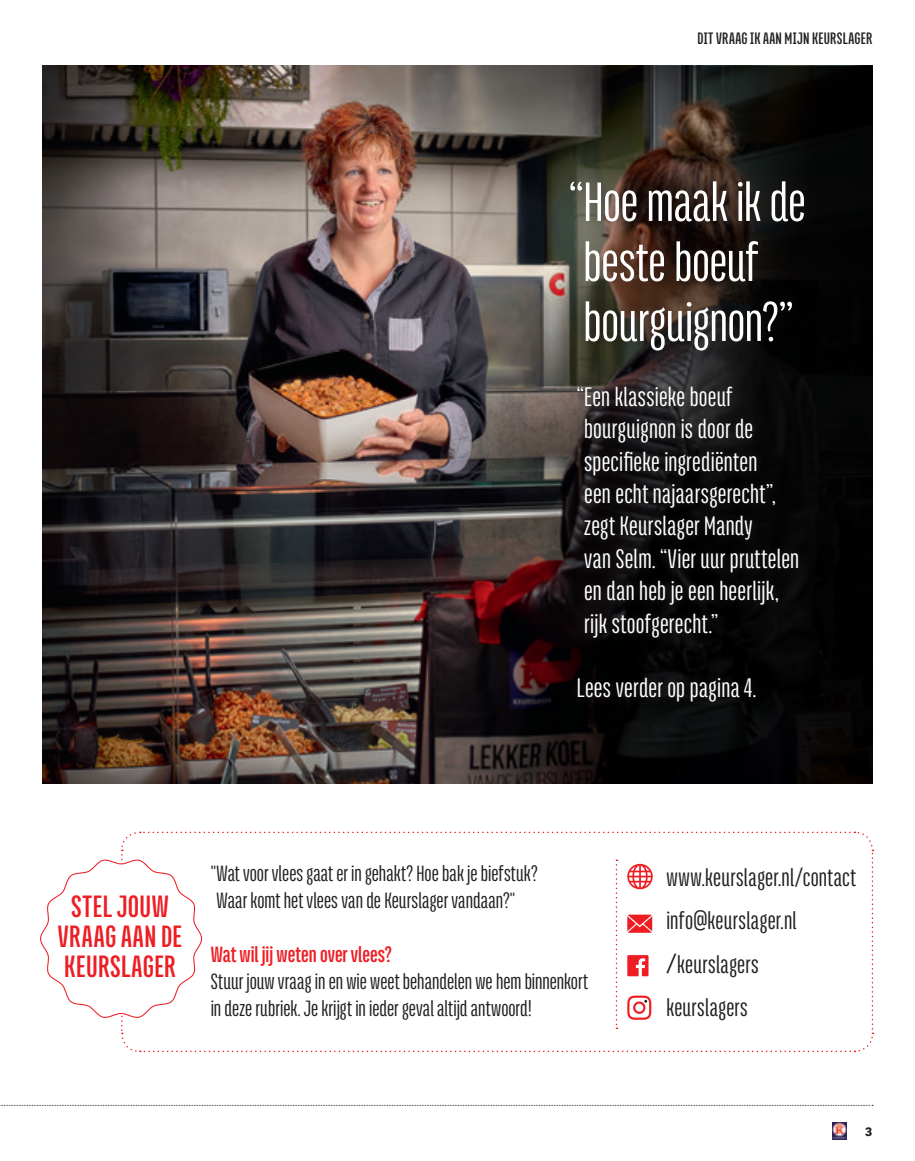
<style>
.page{position:relative;width:915px;height:1161px;background:#fff}
.page>*{position:absolute;margin:0;border:0;box-sizing:border-box;transform-origin:0 0}
.t1{font:60px/60px "Titular";letter-spacing:-.01em;color:#fff}
.t2{font:700 33.45px/29.8px "Titular";letter-spacing:.015em;color:#ee1d23;text-align:center}
.t3{font:29.1px/32.4px "Titular";letter-spacing:.01em;color:#fff}
.t4{font:27px/43.5px "Titular";letter-spacing:.015em;color:#231f20}
.t5{font:24px/27px "Titular";letter-spacing:.005em;color:#231f20}
.t6{font:700 24px "Titular";color:#ee1d23}
.t7{font:700 18px "Titular";letter-spacing:.015em;color:#231f20}
.t8{font:700 12px "Avenir Next LT Pro";color:#231f20}
.s1{font-family:"Avenir Next LT Pro"}
</style>
<div class="page">
<svg style="left:0;top:1105px;width:872px;height:1px"></svg>
<img style="left:832px;top:1123px;width:14px;height:17px">
<img style="left:43px;top:66px;width:399px;height:717px">
<svg style="left:40px;top:831px;width:833px;height:222px"></svg>
<svg style="left:442px;top:66px;width:430px;height:717px;background:#2d2826"></svg>
<div style="left:548px;top:159px;width:278px;height:214px;background:#231f20;opacity:.75"></div>
<svg style="left:568px;top:378px;width:238px;height:332px;background:#0f0d0e"></svg>
<p class="t7" style="left:697px;top:29px;width:176px">DIT VRAAG IK AAN MIJN KEURSLAGER</p>
<h1 class="t1" style="left:568px;top:171px;width:238px">“Hoe maak ik de beste boeuf bourguignon?”</h1>
<p class="t3" style="left:576px;top:380px;width:224px">“Een klassieke boeuf bourguignon is door de specifieke ingrediënten<br>een echt najaarsgerecht”, zegt Keurslager Mandy<br>van Selm. “Vier uur pruttelen en dan heb je een heerlijk, rijk stoofgerecht.”</p>
<p class="t3" style="left:576px;top:672px;width:181px">Lees verder op pagina 4.</p>
<p class="t2" style="left:58px;top:891px;width:126px">STEL JOUW<br>VRAAG AAN DE<br>KEURSLAGER</p>
<p class="t5" style="left:211px;top:860px;width:328px">"Wat voor vlees gaat er in gehakt? Hoe bak je biefstuk?<br>Waar komt het vlees van de Keurslager vandaan?"</p>
<p class="t6" style="left:211px;top:942px;width:183px">Wat wil jij weten over vlees?</p>
<p class="t5" style="left:211px;top:968px;width:379px">Stuur jouw vraag in en wie weet behandelen we hem binnenkort in deze rubriek. Je krijgt in ieder geval altijd antwoord!</p>
<p class="t4" style="left:666px;top:855px;width:191px">www.keurslager.nl/contact info@keurslager.nl <span class="s1">/</span>keurslagers<br>keurslagers</p>
<p class="t8" style="left:864px;top:1124px;width:9px">3</p>
</div>
